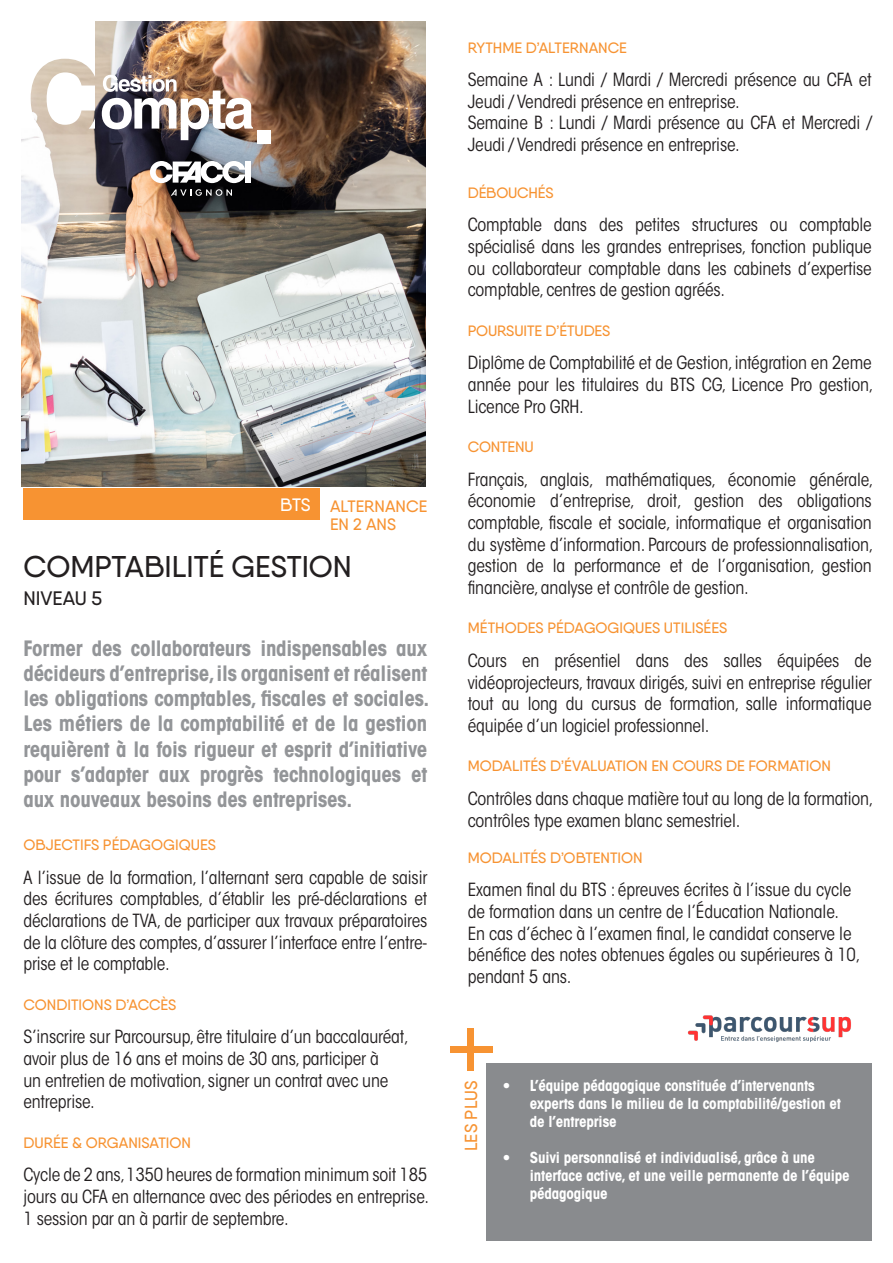
<style>
.page{position:relative;width:893px;height:1263px;background:#fff}
.page>*{position:absolute;margin:0;border:0;box-sizing:border-box;transform-origin:0 0}
.t1{font:500 30px "Qanelas";color:#231f20}
.t2{font:700 condensed 21px/25.2px "ITC Avant Garde Std";letter-spacing:-.01em;color:#939598;text-align:justify}
.t3{font:500 19.5px "Qanelas";color:#231f20}
.t4{font:condensed 18px/21.6px "ITC Avant Garde Std";letter-spacing:-.01em;color:#231f20;text-align:justify}
.t5{font:500 18px "Qanelas";color:#fff}
.t6{font:500 17.4px "Qanelas";letter-spacing:.005em;color:#f79332}
.t7{font:500 16.5px "Qanelas";color:#f79332}
.t8{font:700 condensed 15px/18px "ITC Avant Garde Std";letter-spacing:-.01em;color:#fff}
.t9{font:500 15px "Qanelas";color:#f79332}
</style>
<div class="page">
<img style="left:21px;top:21px;width:404px;height:466px">
<div style="left:23px;top:488px;width:296px;height:31px;background:#f79332"></div>
<div style="left:486px;top:1063px;width:386px;height:178px;background:#898b8e"></div>
<div style="left:467px;top:1028px;width:7px;height:42px;background:#f79332"></div>
<div style="left:450px;top:1046px;width:43px;height:7px;background:#f79332"></div>
<img style="left:687px;top:1015px;width:164px;height:27px">
<svg style="left:150px;top:161px;width:95px;height:22px"></svg>
<div style="left:246px;top:162px;width:5px;height:21px;background:#fff"></div>
<svg style="left:171px;top:189px;width:61px;height:7px"></svg>
<div style="left:257px;top:131px;width:13px;height:13px;background:#fff"></div>
<img style="left:102px;top:75px;width:151px;height:65px">
<svg style="left:21px;top:21px;width:74px;height:108px"></svg>
<p class="t5" style="left:280px;top:493px;width:32px">BTS</p>
<p class="t7" style="left:330px;top:496px;width:99px">ALTERNANCE</p>
<p class="t7" style="left:330px;top:514px;width:68px">EN 2 ANS</p>
<p class="t1" style="left:24px;top:548px;width:330px">COMPTABILITÉ GESTION</p>
<p class="t3" style="left:23px;top:586px;width:80px">NIVEAU 5</p>
<p class="t2" style="left:23px;top:635px;width:407px">Former des collaborateurs indispensables aux décideurs d’entreprise, ils organisent et réalisent les obligations comptables, fiscales et sociales.<br>Les métiers de la comptabilité et de la gestion requièrent à la fois rigueur et esprit d’initiative pour s’adapter aux progrès technologiques et aux nouveaux besoins des entreprises.</p>
<p class="t9" style="left:23px;top:836px;width:194px">OBJECTIFS PÉDAGOGIQUES</p>
<p class="t4" style="left:23px;top:866px;width:405px">A l’issue de la formation, l’alternant sera capable de saisir des écritures comptables, d’établir les pré-déclarations et déclarations de TVA, de participer aux travaux préparatoires de la clôture des comptes, d’assurer l’interface entre l’entre&shy;prise et le comptable.</p>
<p class="t9" style="left:23px;top:995px;width:155px">CONDITIONS D’ACCÈS</p>
<p class="t4" style="left:23px;top:1026px;width:387px;text-align:left">S’inscrire sur Parcoursup, être titulaire d’un baccalauréat, avoir plus de 16 ans et moins de 30 ans, participer à<br>un entretien de motivation, signer un contrat avec une entreprise.</p>
<p class="t9" style="left:23px;top:1133px;width:169px">DURÉE &amp; ORGANISATION</p>
<p class="t4" style="left:23px;top:1164px;width:407px">Cycle de 2 ans, 1350 heures de formation minimum soit 185 jours au CFA en alternance avec des périodes en entreprise.<br>1 session par an à partir de septembre.</p>
<p class="t9" style="left:468px;top:38px;width:161px">RYTHME D’ALTERNANCE</p>
<p class="t4" style="left:468px;top:69px;width:405px">Semaine A : Lundi / Mardi / Mercredi présence au CFA et<br>Jeudi / Vendredi présence en entreprise.</p>
<p class="t4" style="left:468px;top:112px;width:405px">Semaine B : Lundi / Mardi présence au CFA et Mercredi /<br>Jeudi / Vendredi présence en entreprise.</p>
<p class="t9" style="left:468px;top:183px;width:87px">DÉBOUCHÉS</p>
<p class="t4" style="left:468px;top:214px;width:405px">Comptable dans des petites structures ou comptable spécialisé dans les grandes entreprises, fonction publique ou collaborateur comptable dans les cabinets d’expertise comptable, centres de gestion agréés.</p>
<p class="t9" style="left:468px;top:321px;width:144px">POURSUITE D’ÉTUDES</p>
<p class="t4" style="left:468px;top:352px;width:407px">Diplôme de Comptabilité et de Gestion, intégration en 2eme année pour les titulaires du BTS CG, Licence Pro gestion, Licence Pro GRH.</p>
<p class="t9" style="left:468px;top:438px;width:68px">CONTENU</p>
<p class="t4" style="left:468px;top:469px;width:407px">Français, anglais, mathématiques, économie générale, économie d’entreprise, droit, gestion des obligations comptable, fiscale et sociale, informatique et organisation du système d’information. Parcours de professionnalisation, gestion de la performance et de l’organisation, gestion financière, analyse et contrôle de gestion.</p>
<p class="t9" style="left:468px;top:619px;width:261px">MÉTHODES PÉDAGOGIQUES UTILISÉES</p>
<p class="t4" style="left:468px;top:650px;width:405px">Cours en présentiel dans des salles équipées de vidéoprojecteurs, travaux dirigés, suivi en entreprise régulier tout au long du cursus de formation, salle informatique équipée d’un logiciel professionnel.</p>
<p class="t9" style="left:468px;top:757px;width:365px">MODALITÉS D’ÉVALUATION EN COURS DE FORMATION</p>
<p class="t4" style="left:468px;top:788px;width:407px">Contrôles dans chaque matière tout au long de la formation, contrôles type examen blanc semestriel.</p>
<p class="t9" style="left:468px;top:848px;width:176px">MODALITÉS D’OBTENTION</p>
<p class="t4" style="left:468px;top:879px;width:394px;text-align:left">Examen final du BTS : épreuves écrites à l’issue du cycle de formation dans un centre de l’Éducation Nationale.<br>En cas d’échec à l’examen final, le candidat conserve le bénéfice des notes obtenues égales ou supérieures à 10, pendant 5 ans.</p>
<p class="t6" style="left:460px;top:1151px;width:72px;rotate:-90deg">LES PLUS</p>
<p class="t8" style="left:530px;top:1076px;width:313px;text-indent:-27px">• L’équipe pédagogique constituée d’intervenants experts dans le milieu de la comptabilité/gestion et de l’entreprise</p>
<p class="t8" style="left:530px;top:1148px;width:321px;text-indent:-27px">• Suivi personnalisé et individualisé, grâce à une interface active, et une veille permanente de l’équipe pédagogique</p>
</div>
